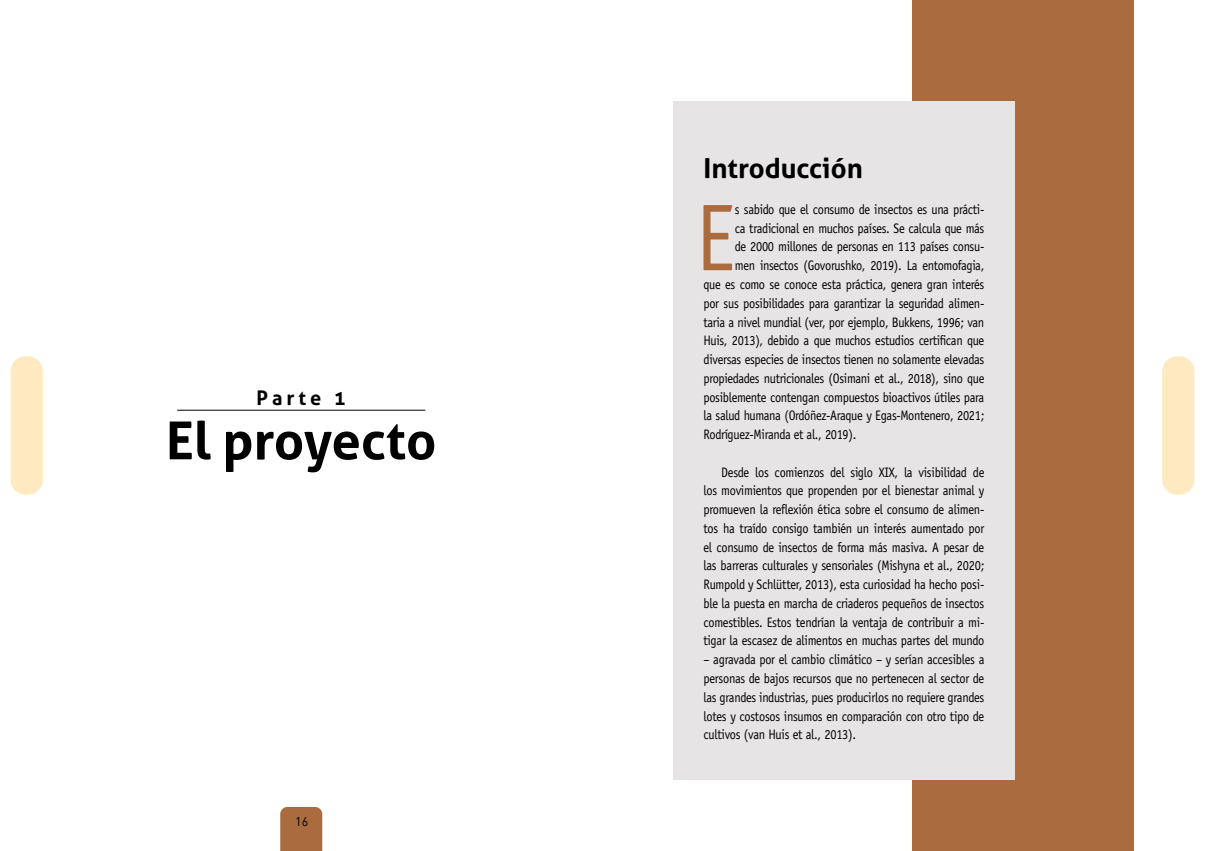
<style>
.page{position:relative;width:1205px;height:851px;background:#fff}
.page>*{position:absolute;margin:0;border:0;box-sizing:border-box;transform-origin:0 0}
.t1{font:95px "Officina Sans Std";color:#aa6b3f;scale:.9 1}
.t2{font:700 52.5px "Aller";color:#000}
.t3{font:700 27.5px "Aller";color:#000}
.t4{font:700 20px "Aller";letter-spacing:.2em;color:#000}
.t5{font:13.75px/18.8px "Officina Sans Std";letter-spacing:-.025em;color:#000;text-align:justify;scale:.9 1}
.t6{font:12.5px "DIN";color:#000}
</style>
<div class="page">
<div style="left:912px;top:0;width:222px;height:850px;background:#aa6b3f"></div>
<div style="left:673px;top:101px;width:341px;height:678px;background:#e7e4e5"></div>
<div style="left:280px;top:806px;width:42px;height:44px;background:#aa6b3f"></div>
<hr style="left:177px;top:410px;width:248px;height:1px;background:#000">
<div style="left:11px;top:356px;width:32px;height:138px;background:#ffe9c0;border-radius:15px"></div>
<div style="left:1162px;top:356px;width:32px;height:138px;background:#ffe9c0;border-radius:15px"></div>
<h3 class="t4" style="left:257px;top:385px;width:91px">Parte 1</h3>
<h2 class="t2" style="left:166px;top:408px;width:272px">El proyecto</h2>
<p class="t6" style="left:295px;top:813px;width:15px">16</p>
<h3 class="t3" style="left:703px;top:151px;width:161px">Introducción</h3>
<h1 class="t1" style="left:695px;top:182px;width:46px">E</h1>
<p class="t5" style="left:735px;top:200px;width:279px">s sabido que el consumo de insectos es una prácti-</p>
<p class="t5" style="left:735px;top:219px;width:279px">ca tradicional en muchos países. Se calcula que más</p>
<p class="t5" style="left:735px;top:237px;width:279px">de 2000 millones de personas en 113 países consu-</p>
<p class="t5" style="left:735px;top:256px;width:279px">men insectos (Govorushko, 2019). La entomofagia,</p>
<p class="t5" style="left:703px;top:275px;width:314px">que es como se conoce esta práctica, genera gran interés</p>
<p class="t5" style="left:703px;top:294px;width:314px">por sus posibilidades para garantizar la seguridad alimen-</p>
<p class="t5" style="left:703px;top:312px;width:314px">taria a nivel mundial (ver, por ejemplo, Bukkens, 1996; van</p>
<p class="t5" style="left:703px;top:331px;width:313px">Huis, 2013), debido a que muchos estudios certifican que</p>
<p class="t5" style="left:703px;top:350px;width:313px">diversas especies de insectos tienen no solamente elevadas</p>
<p class="t5" style="left:703px;top:369px;width:314px">propiedades nutricionales (Osimani et al., 2018), sino que</p>
<p class="t5" style="left:703px;top:387px;width:314px">posiblemente contengan compuestos bioactivos útiles para</p>
<p class="t5" style="left:703px;top:406px;width:314px">la salud humana (Ordóñez-Araque y Egas-Montenero, 2021;</p>
<p class="t5" style="left:703px;top:425px;width:171px">Rodríguez-Miranda et al., 2019).</p>
<p class="t5" style="left:703px;top:462px;width:314px;text-indent:18px">Desde los comienzos del siglo XIX, la visibilidad de los movimientos que propenden por el bienestar animal y promueven la reflexión ética sobre el consumo de alimen&shy;tos ha traído consigo también un interés aumentado por el consumo de insectos de forma más masiva. A pesar de las barreras culturales y sensoriales (Mishyna et al., 2020; Rumpold y Schlütter, 2013), esta curiosidad ha hecho posi&shy;ble la puesta en marcha de criaderos pequeños de insectos comestibles. Estos tendrían la ventaja de contribuir a mi&shy;tigar la escasez de alimentos en muchas partes del mundo</p>
<p class="t5" style="left:703px;top:650px;width:314px">– agravada por el cambio climático – y serían accesibles a personas de bajos recursos que no pertenecen al sector de las grandes industrias, pues producirlos no requiere grandes lotes y costosos insumos en comparación con otro tipo de cultivos (van Huis et al., 2013).</p>
</div>
